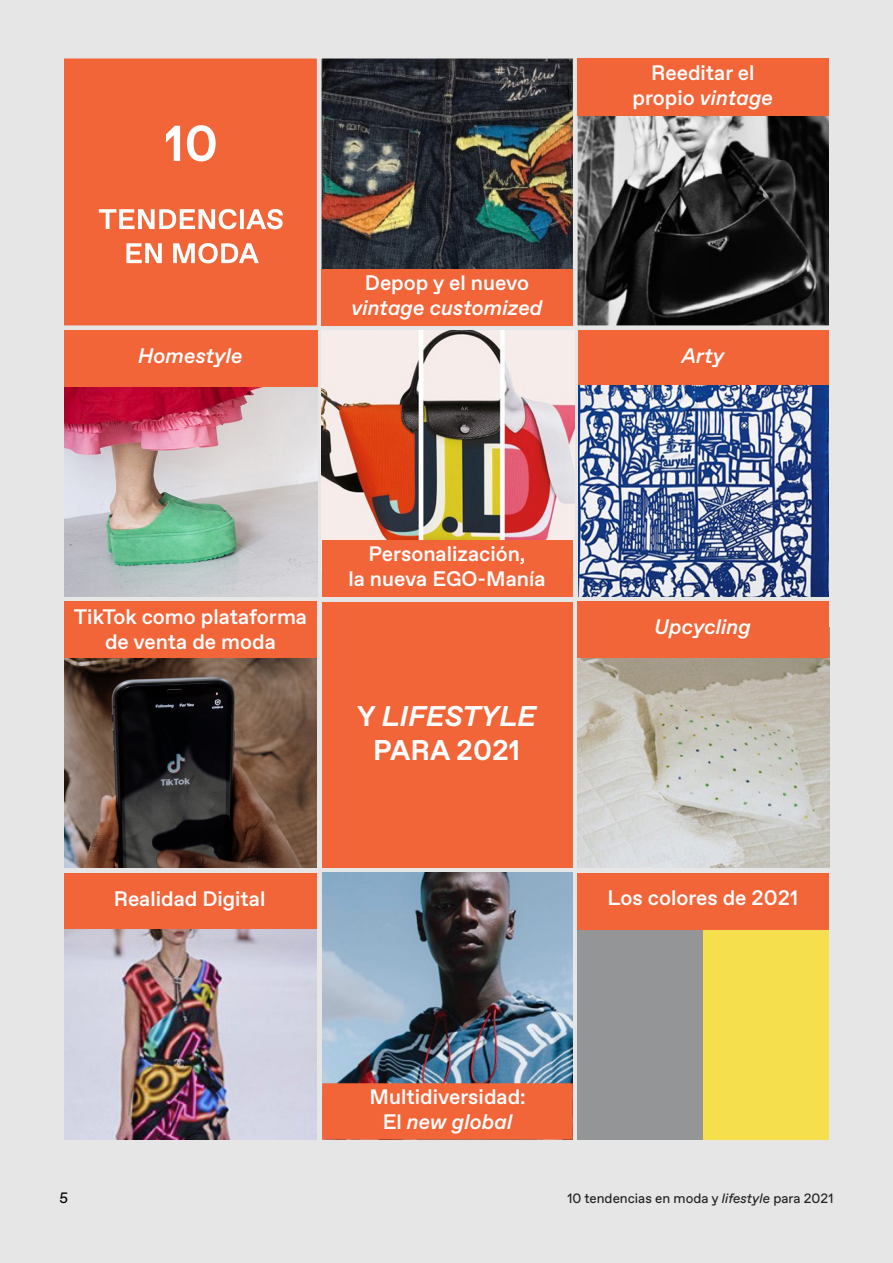
<style>
.page{position:relative;width:893px;height:1263px;background:#e6e6e6}
.page>*{position:absolute;margin:0;border:0;box-sizing:border-box;transform-origin:0 0}
.t1{font:italic 700 28.5px "Favorit";color:#fff}
.t2{font:700 28.5px "Favorit";color:#fff}
.t3{font:500 21px/25.2px "Favorit";color:#fff;text-align:center}
.t4{font:italic 500 21px "Favorit";color:#fff}
.t5{font:15px "Favorit";color:#000}
.t6{font:13.5px "Favorit";color:#231f20}
.s1{font-style:normal}
.s2{font-style:italic}
</style>
<div class="page">
<div style="left:61px;top:56px;width:259px;height:272px;background:#f26539;border:3px solid #e6e6e6"></div>
<img style="left:64px;top:658px;width:253px;height:209px">
<img style="left:64px;top:386px;width:253px;height:211px">
<img style="left:64px;top:928px;width:253px;height:212px">
<img style="left:323px;top:60px;width:249px;height:209px">
<div style="left:319px;top:56px;width:257px;height:272px;border:3px solid #e6e6e6"></div>
<div style="left:322px;top:602px;width:251px;height:265px;background:#f26539"></div>
<img style="left:321px;top:330px;width:253px;height:242px">
<img style="left:322px;top:873px;width:251px;height:210px">
<img style="left:579px;top:116px;width:249px;height:208px">
<div style="left:575px;top:56px;width:257px;height:272px;border:3px solid #e6e6e6"></div>
<img style="left:578px;top:658px;width:251px;height:209px">
<img style="left:578px;top:384px;width:250px;height:212px">
<div style="left:703px;top:873px;width:126px;height:267px;background:#f5df4d"></div>
<div style="left:578px;top:873px;width:125px;height:267px;background:#939597"></div>
<svg style="left:126px;top:243px;width:133px;height:20px"></svg>
<svg style="left:99px;top:209px;width:184px;height:20px"></svg>
<svg style="left:166px;top:125px;width:50px;height:36px"></svg>
<div style="left:322px;top:269px;width:251px;height:57px;background:#f26539"></div>
<div style="left:322px;top:541px;width:251px;height:56px;background:#f26539"></div>
<div style="left:578px;top:330px;width:250px;height:54px;background:#f26539"></div>
<div style="left:64px;top:330px;width:253px;height:56px;background:#f26539"></div>
<div style="left:64px;top:602px;width:253px;height:56px;background:#f26539"></div>
<div style="left:64px;top:873px;width:253px;height:55px;background:#f26539"></div>
<div style="left:322px;top:1083px;width:251px;height:57px;background:#f26539;border:2px solid #f26539"></div>
<div style="left:578px;top:602px;width:251px;height:56px;background:#f26539"></div>
<div style="left:578px;top:873px;width:251px;height:57px;background:#f26539"></div>
<div style="left:578px;top:58px;width:251px;height:58px;background:#f26539"></div>
<p class="t3" style="left:365px;top:270px;width:166px">Depop y el nuevo</p>
<p class="t4" style="left:351px;top:294px;width:193px">vintage customized</p>
<p class="t3" style="left:651px;top:59px;width:105px">Reeditar el</p>
<p class="t4" style="left:633px;top:83px;width:142px"><span class="s1">propio</span> vintage</p>
<p class="t4" style="left:138px;top:342px;width:106px">Homestyle</p>
<p class="t4" style="left:682px;top:342px;width:44px">Arty</p>
<p class="t3" style="left:74px;top:604px;width:235px">TikTok como plataforma de venta de moda</p>
<p class="t3" style="left:369px;top:541px;width:158px">Personalización,</p>
<p class="t3" style="left:348px;top:566px;width:199px">la nueva EGO-Manía</p>
<p class="t1" style="left:357px;top:697px;width:181px"><span class="s1">Y</span> LIFESTYLE</p>
<p class="t2" style="left:373px;top:731px;width:149px">PARA 2021</p>
<p class="t4" style="left:655px;top:613px;width:98px">Upcycling</p>
<p class="t3" style="left:114px;top:885px;width:153px">Realidad Digital</p>
<p class="t3" style="left:607px;top:885px;width:192px">Los colores de 2021</p>
<p class="t3" style="left:370px;top:1084px;width:158px">Multidiversidad:</p>
<p class="t4" style="left:383px;top:1108px;width:131px"><span class="s1">El</span> new global</p>
<p class="t5" style="left:60px;top:1188px;width:10px">5</p>
<p class="t6" style="left:567px;top:1190px;width:268px">10 tendencias en moda y <span class="s2">lifestyle</span> para 2021</p>
</div>
